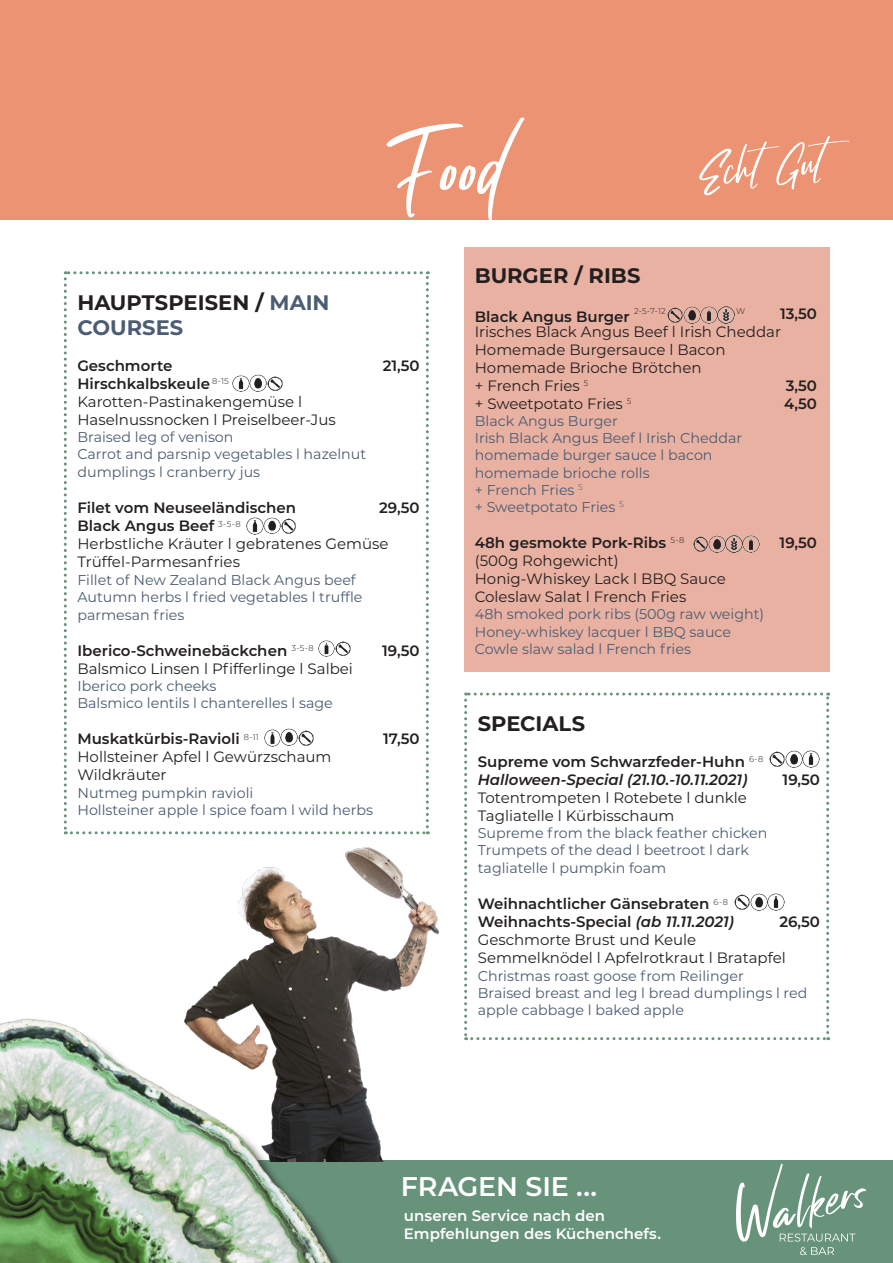
<style>
.page{position:relative;width:893px;height:1263px;background:#fff}
.page>*{position:absolute;margin:0;border:0;box-sizing:border-box;transform-origin:0 0}
.Headline_Speisen_Hea{font:64.5px "Hollanda";color:#fff}
.Gericht_Beschreibung{font:600 27px "Montserrat";letter-spacing:-.01em;color:#fff}
.Headline_Speisen{font:700 21px/25.2px "Montserrat";color:#231f20}
.Absatzformat_1{font:700 21px "Montserrat";color:#231f20}
.Gericht_Beschreibung-2{font:15px/18px "Montserrat";color:#231f20}
.Gericht_erste_Zeile{font:600 15px/18px "Montserrat";color:#231f20}
.Gericht_erste_Zeile-2{font:15px/18px "Montserrat";color:#231f20}
.Gericht_erste_Zeile-3{font:italic 600 15px/18px "Montserrat";color:#231f20}
.Gericht_Beschreibung-3{font:600 15px/18px "Montserrat";color:#fff}
.Gericht_Beschreibung-4{font:600 15px "Montserrat";color:#231f20}
.Gericht_Beschreibung-5{font:14.25px/17.2px "Montserrat";color:#4c5c73}
.Gericht_erste_Zeile-4{font:300 8.25px "Montserrat";color:#231f20}
.s1{color:#4c5c73}
.s2{font-weight:600}
.s3{font-style:normal}
.s4{font-style:italic}
</style>
<div class="page">
<div style="left:0;top:1160px;width:893px;height:103px;background:#68937b"></div>
<svg style="left:736px;top:1164px;width:130px;height:91px"></svg>
<div style="left:0;top:104px;width:893px;height:115px;background:#eb9372"></div>
<div style="left:0;top:0;width:893px;height:115px;background:#eb9372"></div>
<svg style="left:699px;top:136px;width:150px;height:59px"></svg>
<div style="left:464px;top:247px;width:365px;height:425px;background:#e9b1a2"></div>
<img style="left:667px;top:306px;width:67px;height:17px">
<img style="left:693px;top:535px;width:66px;height:17px">
<svg style="left:64px;top:271px;width:365px;height:563px"></svg>
<img style="left:233px;top:375px;width:50px;height:17px">
<img style="left:246px;top:517px;width:51px;height:17px">
<img style="left:318px;top:640px;width:34px;height:17px">
<img style="left:264px;top:729px;width:51px;height:17px">
<svg style="left:464px;top:692px;width:365px;height:348px"></svg>
<img style="left:769px;top:751px;width:50px;height:17px">
<img style="left:734px;top:894px;width:50px;height:17px">
<img style="left:138px;top:796px;width:302px;height:196px">
<img style="left:0;top:971px;width:383px;height:292px">
<p class="Headline_Speisen_Hea" style="left:386px;top:158px;width:122px">Food</p>
<p class="Headline_Speisen" style="left:77px;top:288px;width:254px">HAUPTSPEISEN / <span class="s1">MAIN<br>COURSES</span></p>
<p class="Gericht_erste_Zeile" style="left:77px;top:356px;width:97px">Geschmorte</p>
<p class="Gericht_erste_Zeile" style="left:383px;top:356px;width:38px">21,50</p>
<p class="Gericht_erste_Zeile" style="left:77px;top:374px;width:153px">Hirschkalbskeule <sup>8-15</sup></p>
<p class="Gericht_Beschreibung-2" style="left:77px;top:392px;width:260px">Karotten-Pastinakengemüse l<br>Haselnussnocken l Preiselbeer-Jus</p>
<p class="Gericht_Beschreibung-5" style="left:77px;top:428px;width:158px">Braised leg of venison</p>
<p class="Gericht_Beschreibung-5" style="left:77px;top:445px;width:290px;line-height:18px">Carrot and parsnip vegetables l hazelnut dumplings l cranberry jus</p>
<p class="Gericht_erste_Zeile" style="left:77px;top:498px;width:220px">Filet vom Neuseeländischen</p>
<p class="Gericht_erste_Zeile" style="left:379px;top:498px;width:42px">29,50</p>
<p class="Gericht_erste_Zeile-2" style="left:77px;top:516px;width:313px"><span class="s2">Black Angus Beef</span> <sup>3-5-8<br></sup>Herbstliche Kräuter l gebratenes Gemüse<br>Trüffel-Parmesanfries</p>
<p class="Gericht_Beschreibung-5" style="left:77px;top:570px;width:280px">Fillet of New Zealand Black Angus beef</p>
<p class="Gericht_Beschreibung-5" style="left:77px;top:587px;width:287px;line-height:18px">Autumn herbs l fried vegetables l truffle parmesan fries</p>
<p class="Gericht_erste_Zeile" style="left:77px;top:641px;width:238px">Iberico-Schweinebäckchen <sup>3-5-8</sup></p>
<p class="Gericht_erste_Zeile" style="left:382px;top:641px;width:39px">19,50</p>
<p class="Gericht_Beschreibung-2" style="left:77px;top:659px;width:277px">Balsmico Linsen l Pfifferlinge l Salbei</p>
<p class="Gericht_Beschreibung-5" style="left:77px;top:677px;width:141px">Iberico pork cheeks</p>
<p class="Gericht_Beschreibung-5" style="left:77px;top:694px;width:257px">Balsmico lentils l chanterelles l sage</p>
<p class="Gericht_erste_Zeile" style="left:77px;top:729px;width:183px">Muskatkürbis-Ravioli <sup>8-11</sup></p>
<p class="Gericht_erste_Zeile" style="left:383px;top:729px;width:38px">17,50</p>
<p class="Gericht_Beschreibung-2" style="left:77px;top:747px;width:256px">Hollsteiner Apfel l Gewürzschaum<br>Wildkräuter</p>
<p class="Gericht_Beschreibung-5" style="left:77px;top:783px;width:177px">Nutmeg pumpkin ravioli</p>
<p class="Gericht_Beschreibung-5" style="left:77px;top:801px;width:297px">Hollsteiner apple l spice foam l wild herbs</p>
<p class="Absatzformat_1" style="left:475px;top:260px;width:167px">BURGER / RIBS</p>
<p class="Gericht_erste_Zeile" style="left:475px;top:307px;width:157px">Black Angus Burger</p>
<p class="Gericht_erste_Zeile-4" style="left:634px;top:305px;width:33px">2-5-7-12</p>
<p class="Gericht_erste_Zeile-4" style="left:736px;top:305px;width:11px">W</p>
<p class="Gericht_erste_Zeile" style="left:780px;top:304px;width:38px">13,50</p>
<p class="Gericht_Beschreibung-2" style="left:475px;top:322px;width:308px">Irisches Black Angus Beef l Irish Cheddar<br>Homemade Burgersauce l Bacon<br>Homemade Brioche Brötchen</p>
<p class="Gericht_Beschreibung-2" style="left:475px;top:376px;width:115px">+ French Fries <sup>5</sup></p>
<p class="Gericht_Beschreibung-4" style="left:786px;top:375px;width:33px">3,50</p>
<p class="Gericht_Beschreibung-2" style="left:475px;top:394px;width:158px">+ Sweetpotato Fries <sup>5</sup></p>
<p class="Gericht_Beschreibung-4" style="left:784px;top:393px;width:34px">4,50</p>
<p class="Gericht_Beschreibung-5" style="left:475px;top:412px;width:145px">Black Angus Burger</p>
<p class="Gericht_Beschreibung-5" style="left:475px;top:429px;width:269px">Irish Black Angus Beef l Irish Cheddar homemade burger sauce l bacon homemade brioche rolls</p>
<p class="Gericht_Beschreibung-5" style="left:475px;top:481px;width:110px">+ French Fries <sup>5</sup></p>
<p class="Gericht_Beschreibung-5" style="left:475px;top:498px;width:151px">+ Sweetpotato Fries <sup>5</sup></p>
<p class="Gericht_erste_Zeile" style="left:475px;top:533px;width:211px">48h gesmokte Pork-Ribs <sup>5-8</sup></p>
<p class="Gericht_erste_Zeile" style="left:780px;top:533px;width:39px">19,50</p>
<p class="Gericht_Beschreibung-2" style="left:475px;top:551px;width:145px">(500g Rohgewicht)</p>
<p class="Gericht_Beschreibung-2" style="left:475px;top:569px;width:252px">Honig-Whiskey Lack l BBQ Sauce<br>Coleslaw Salat l French Fries</p>
<p class="Gericht_Beschreibung-5" style="left:475px;top:605px;width:291px">48h smoked pork ribs (500g raw weight)<br>Honey-whiskey lacquer l BBQ sauce<br>Cowle slaw salad l French fries</p>
<p class="Headline_Speisen" style="left:478px;top:710px;width:109px">SPECIALS</p>
<p class="Gericht_erste_Zeile-3" style="left:478px;top:752px;width:287px"><span class="s3">Supreme vom Schwarzfeder-Huhn</span> <sup>6-8<br></sup>Halloween-Special (21.10.-10.11.2021)</p>
<p class="Gericht_erste_Zeile" style="left:783px;top:770px;width:39px">19,50</p>
<p class="Gericht_Beschreibung-2" style="left:478px;top:788px;width:271px">Totentrompeten l Rotebete l dunkle<br>Tagliatelle l Kürbisschaum</p>
<p class="Gericht_Beschreibung-5" style="left:478px;top:824px;width:291px">Supreme from the black feather chicken</p>
<p class="Gericht_Beschreibung-5" style="left:478px;top:841px;width:273px;line-height:18px">Trumpets of the dead l beetroot l dark tagliatelle l pumpkin foam</p>
<p class="Gericht_erste_Zeile" style="left:478px;top:894px;width:258px">Weihnachtlicher Gänsebraten <sup>6-8<br></sup>Weihnachts-Special <span class="s4">(ab 11.11.2021)</span></p>
<p class="Gericht_erste_Zeile" style="left:779px;top:912px;width:42px">26,50</p>
<p class="Gericht_erste_Zeile-2" style="left:478px;top:930px;width:310px">Geschmorte Brust und Keule<br>Semmelknödel l Apfelrotkraut l Bratapfel</p>
<p class="Gericht_Beschreibung-5" style="left:478px;top:966px;width:268px">Christmas roast goose from Reilinger</p>
<p class="Gericht_Beschreibung-5" style="left:478px;top:983px;width:331px">Braised breast and leg l bread dumplings l red apple cabbage l baked apple</p>
<p class="Gericht_Beschreibung" style="left:401px;top:1168px;width:198px">FRAGEN SIE ...</p>
<p class="Gericht_Beschreibung-3" style="left:404px;top:1206px;width:259px">unseren Service nach den<br>Empfehlungen des Küchenchefs.</p>
</div>
